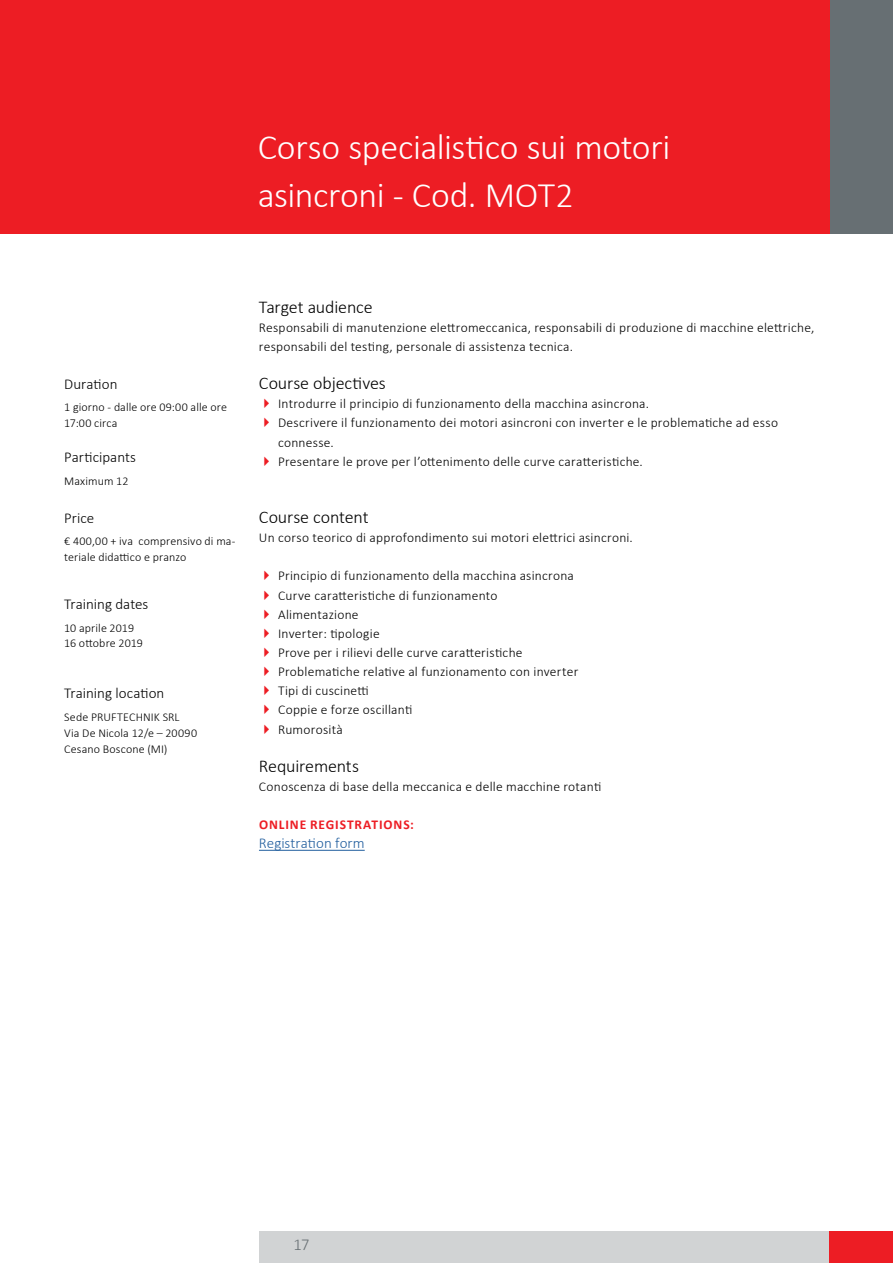
<style>
.page{position:relative;width:893px;height:1263px;background:#fff}
.page>*{position:absolute;margin:0;border:0;box-sizing:border-box;transform-origin:0 0}
.t1{font:300 36px/47.8px "Calibri";letter-spacing:-.01em;color:#fff}
.t2{font:300 18px "Calibri";letter-spacing:-.005em;color:#000}
.t3{font:300 16.5px "Calibri";color:#676f73}
.t4{font:300 15px "Calibri";color:#000}
.t5{font:300 15px "Calibri";color:#215e9e}
.t6{font:300 13.5px/19.2px "Calibri";letter-spacing:.015em;color:#000}
.t7{font:700 13.5px "Calibri";letter-spacing:.065em;color:#ed1d24}
.t8{font:300 12px/15.9px "Calibri";letter-spacing:.01em;color:#000}
</style>
<div class="page">
<div style="left:829px;top:0;width:64px;height:234px;background:#676f73"></div>
<div style="left:259px;top:1231px;width:570px;height:32px;background:#d1d3d4"></div>
<div style="left:829px;top:1231px;width:64px;height:32px;background:#ed1d24"></div>
<div style="left:0;top:0;width:829px;height:234px;background:#ed1d24"></div>
<hr style="left:259px;top:850px;width:106px;height:1px;background:#215e9e">
<h1 class="t1" style="left:258px;top:123px;width:414px">Corso specialistico sui motori asincroni - Cod. MOT2</h1>
<p class="t4" style="left:64px;top:375px;width:55px">Duration</p>
<p class="t8" style="left:64px;top:399px;width:164px">1 giorno - dalle ore 09:00 alle ore<br>17:00 circa</p>
<p class="t4" style="left:64px;top:448px;width:73px">Participants</p>
<p class="t8" style="left:64px;top:473px;width:66px">Maximum 12</p>
<p class="t4" style="left:64px;top:509px;width:32px">Price</p>
<p class="t8" style="left:64px;top:533px;width:173px">€ 400,00 + iva comprensivo di ma&shy;teriale didattico e pranzo</p>
<p class="t4" style="left:64px;top:595px;width:86px">Training dates</p>
<p class="t8" style="left:64px;top:619px;width:80px">10 aprile 2019<br>16 ottobre 2019</p>
<p class="t4" style="left:64px;top:684px;width:102px">Training location</p>
<p class="t8" style="left:64px;top:709px;width:134px">Sede PRUFTECHNIK SRL<br>Via De Nicola 12/e – 20090<br>Cesano Boscone (MI)</p>
<h2 class="t2" style="left:259px;top:295px;width:115px">Target audience</h2>
<p class="t6" style="left:259px;top:317px;width:557px">Responsabili di manutenzione elettromeccanica, responsabili di produzione di macchine elettriche, responsabili del testing, personale di assistenza tecnica.</p>
<h2 class="t2" style="left:259px;top:372px;width:128px">Course objectives</h2>
<p class="t6" style="left:278px;top:394px;width:501px">Introdurre il principio di funzionamento della macchina asincrona.<br>Descrivere il funzionamento dei motori asincroni con inverter e le problematiche ad esso connesse.<br>Presentare le prove per l’ottenimento delle curve caratteristiche.</p>
<h2 class="t2" style="left:259px;top:506px;width:111px">Course content</h2>
<p class="t6" style="left:259px;top:528px;width:375px">Un corso teorico di approfondimento sui motori elettrici asincroni.</p>
<p class="t6" style="left:278px;top:566px;width:302px">Principio di funzionamento della macchina asincrona<br>Curve caratteristiche di funzionamento<br>Alimentazione<br>Inverter: tipologie<br>Prove per i rilievi delle curve caratteristiche<br>Problematiche relative al funzionamento con inverter<br>Tipi di cuscinetti<br>Coppie e forze oscillanti<br>Rumorosità</p>
<h2 class="t2" style="left:259px;top:755px;width:102px">Requirements</h2>
<p class="t6" style="left:259px;top:777px;width:344px">Conoscenza di base della meccanica e delle macchine rotanti</p>
<p class="t7" style="left:259px;top:815px;width:156px">ONLINE REGISTRATIONS:</p>
<p class="t5" style="left:259px;top:834px;width:107px">Registration form</p>
<p class="t3" style="left:293px;top:1234px;width:18px">17</p>
</div>
